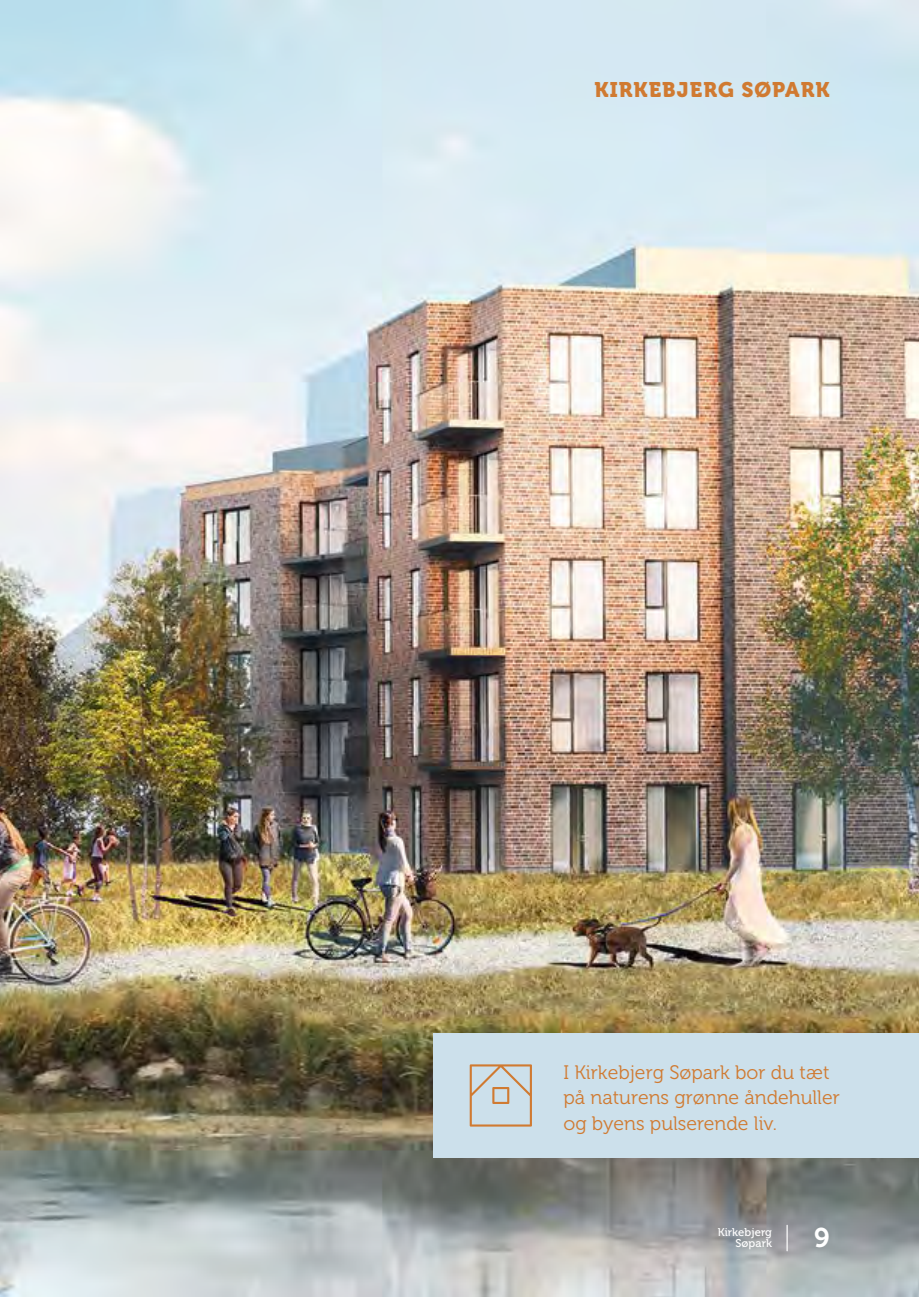
<style>
.page{position:relative;width:919px;height:1297px;background:#fff}
.page>*{position:absolute;margin:0;border:0;box-sizing:border-box;transform-origin:0 0}
.t1{font:27px "Museo 700";color:#fff}
.t2{font:21px "Museo 900";letter-spacing:.05em;color:#d07a31}
.t3{font:19.5px/25.5px "Museo 300";color:#d07a31}
.t4{font:11.25px/11.2px "Museo 500";letter-spacing:.01em;color:#fff;text-align:right}
</style>
<div class="page">
<img style="left:0;top:0;width:918px;height:1297px">
<svg style="left:786px;top:1225px;width:1px;height:26px"></svg>
<div style="left:434px;top:1033px;width:484px;height:124px;background:#cce0eb"></div>
<svg style="left:469px;top:1064px;width:63px;height:62px"></svg>
<p class="t2" style="left:594px;top:77px;width:236px">KIRKEBJERG SØPARK</p>
<p class="t3" style="left:563px;top:1060px;width:278px">I Kirkebjerg Søpark bor du tæt på naturens grønne åndehuller og byens pulserende liv.</p>
<p class="t4" style="left:717px;top:1226px;width:56px">Kirkebjerg<br>Søpark</p>
<h1 class="t1" style="left:814px;top:1223px;width:17px">9</h1>
</div>
